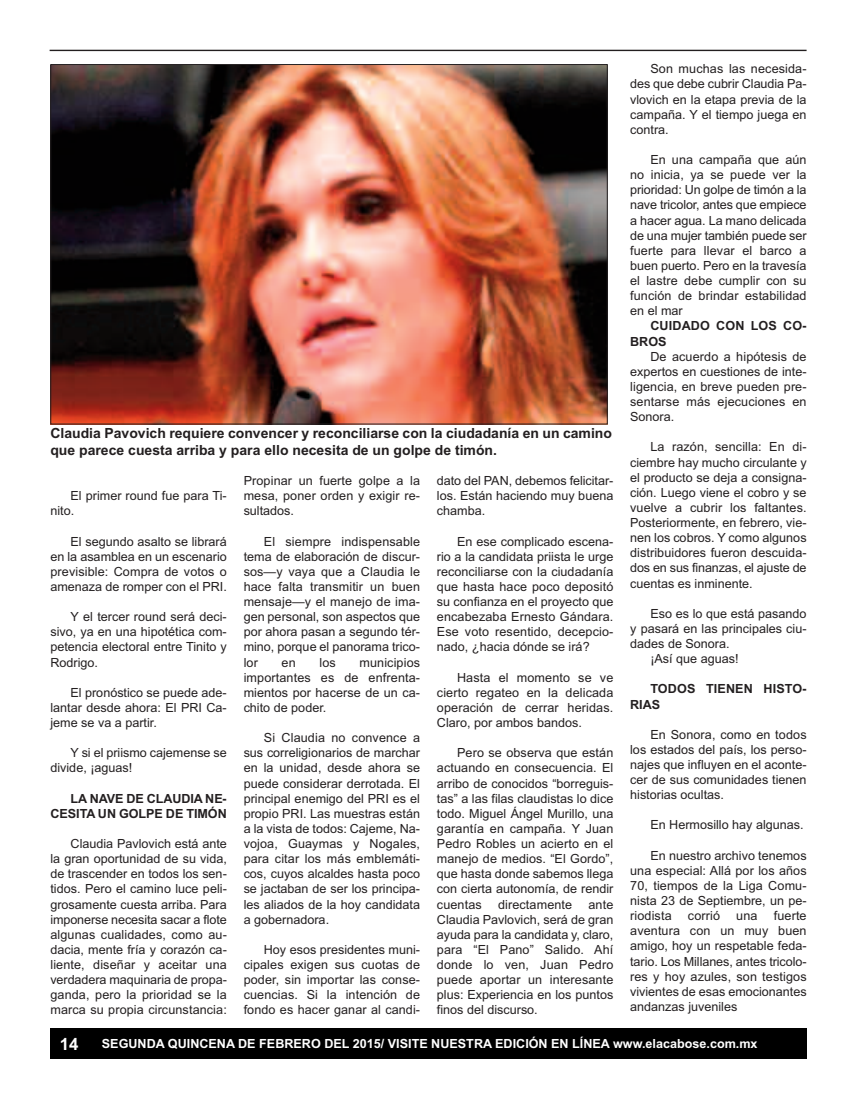
<style>
.page{position:relative;width:857px;height:1109px;background:#fff}
.page>*{position:absolute;margin:0;border:0;box-sizing:border-box;transform-origin:0 0}
.t1{font:700 16.8px "Arial";color:#fff}
.t2{font:700 14px/16.8px "Arial";color:#231f20}
.t3{font:12.6px/15.1px "Arial";color:#231f20;text-align:justify}
.t4{font:700 12.6px "Arial";color:#fff}
.t5{font:700 12.6px/15.1px "Arial";letter-spacing:-.005em;color:#231f20}
</style>
<div class="page">
<div style="left:50px;top:1028px;width:756px;height:30px;background:#000"></div>
<hr style="left:50px;top:50px;width:756px;height:1px;background:#231f20">
<img style="left:52px;top:66px;width:554px;height:356px">
<p class="t2" style="left:50px;top:424px;width:563px">Claudia Pavovich requiere convencer y reconciliarse con la ciudadanía en un camino que parece cuesta arriba y para ello necesita de un golpe de timón.</p>
<p class="t3" style="left:50px;top:488px;width:178px;text-indent:20px">El primer round fue para Ti&shy;nito.</p>
<p class="t3" style="left:50px;top:534px;width:178px;text-indent:20px">El segundo asalto se librará en la asamblea en un escenario previsible: Compra de votos o amenaza de romper con el PRI.</p>
<p class="t3" style="left:50px;top:609px;width:178px;text-indent:20px">Y el tercer round será deci&shy;sivo, ya en una hipotética com&shy;petencia electoral entre Tinito y Rodrigo.</p>
<p class="t3" style="left:50px;top:685px;width:178px;text-indent:20px">El pronóstico se puede ade&shy;lantar desde ahora: El PRI Ca&shy;jeme se va a partir.</p>
<p class="t3" style="left:50px;top:745px;width:178px;text-indent:20px">Y si el priismo cajemense se divide, ¡aguas!</p>
<p class="t5" style="left:50px;top:791px;width:178px;text-align:right">LA NAVE DE CLAUDIA NE-<br>CESITA UN GOLPE DE TIMÓN</p>
<p class="t3" style="left:50px;top:836px;width:178px;text-indent:20px">Claudia Pavlovich está ante la gran oportunidad de su vida, de trascender en todos los sen&shy;tidos. Pero el camino luce peli&shy;grosamente cuesta arriba. Para imponerse necesita sacar a flote algunas cualidades, como au&shy;dacia, mente fría y corazón ca&shy;liente, diseñar y aceitar una verdadera maquinaria de propa&shy;ganda, pero la prioridad se la marca su propia circunstancia:</p>
<p class="t3" style="left:244px;top:473px;width:178px">Propinar un fuerte golpe a la mesa, poner orden y exigir re&shy;sultados.</p>
<p class="t3" style="left:244px;top:534px;width:178px;text-indent:20px">El siempre indispensable tema de elaboración de discur&shy;sos—y vaya que a Claudia le hace falta transmitir un buen mensaje—y el manejo de ima&shy;gen personal, son aspectos que por ahora pasan a segundo tér&shy;mino, porque el panorama trico&shy;lor</p>
<p class="t3" style="left:244px;top:655px;width:178px;text-indent:116px">municipios importantes es de enfrenta&shy;mientos por hacerse de un ca&shy;chito de poder.</p>
<p class="t3" style="left:244px;top:730px;width:178px;text-indent:20px">Si Claudia no convence a sus correligionarios de marchar en la unidad, desde ahora se puede considerar derrotada. El principal enemigo del PRI es el propio PRI. Las muestras están a la vista de todos: Cajeme, Na&shy;vojoa, Guaymas y Nogales, para citar los más emblemáti&shy;cos, cuyos alcaldes hasta poco se jactaban de ser los principa&shy;les aliados de la hoy candidata a gobernadora.</p>
<p class="t3" style="left:244px;top:942px;width:178px;text-indent:20px">Hoy esos presidentes muni&shy;cipales exigen sus cuotas de poder, sin importar las conse&shy;cuencias. Si la intención de fondo es hacer ganar al candi-</p>
<p class="t3" style="left:282px;top:655px;width:16px">en</p>
<p class="t3" style="left:319px;top:655px;width:18px">los</p>
<p class="t3" style="left:437px;top:473px;width:178px">dato del PAN, debemos felicitar&shy;los. Están haciendo muy buena chamba.</p>
<p class="t3" style="left:437px;top:534px;width:178px;text-indent:20px">En ese complicado escena&shy;rio a la candidata priista le urge reconciliarse con la ciudadanía que hasta hace poco depositó su confianza en el proyecto que encabezaba Ernesto Gándara.<br>Ese voto resentido, decepcio&shy;nado, ¿hacia dónde se irá?</p>
<p class="t3" style="left:437px;top:670px;width:178px;text-indent:20px">Hasta el momento se ve cierto regateo en la delicada operación de cerrar heridas.<br>Claro, por ambos bandos.</p>
<p class="t3" style="left:437px;top:745px;width:178px;text-indent:20px">Pero se observa que están actuando en consecuencia. El arribo de conocidos “borreguis&shy;tas” a las filas claudistas lo dice todo. Miguel Ángel Murillo, una garantía en campaña. Y Juan Pedro Robles un acierto en el manejo de medios. “El Gordo”, que hasta donde sabemos llega con cierta autonomía, de rendir cuentas</p>
<p class="t3" style="left:498px;top:896px;width:76px">directamente</p>
<p class="t3" style="left:437px;top:896px;width:178px;text-indent:151px">ante Claudia Pavlovich, será de gran ayuda para la candidata y, claro, para “El Pano” Salido. Ahí donde lo ven, Juan Pedro puede aportar un interesante plus: Experiencia en los puntos finos del discurso.</p>
<p class="t3" style="left:630px;top:61px;width:178px;text-indent:20px">Son muchas las necesida&shy;des que debe cubrir Claudia Pa&shy;vlovich en la etapa previa de la campaña. Y el tiempo juega en contra.</p>
<p class="t3" style="left:630px;top:152px;width:178px;text-indent:20px">En una campaña que aún no inicia, ya se puede ver la prioridad: Un golpe de timón a la nave tricolor, antes que empiece a hacer agua. La mano delicada de una mujer también puede ser fuerte para llevar el barco a buen puerto. Pero en la travesía el lastre debe cumplir con su función de brindar estabilidad en el mar</p>
<p class="t5" style="left:630px;top:318px;width:178px;text-indent:20px">CUIDADO CON LOS CO-<br>BROS</p>
<p class="t3" style="left:630px;top:349px;width:178px;text-indent:20px">De acuerdo a hipótesis de expertos en cuestiones de inte&shy;ligencia, en breve pueden pre&shy;sentarse más ejecuciones en Sonora.</p>
<p class="t3" style="left:630px;top:439px;width:178px;text-indent:20px">La razón, sencilla: En di&shy;ciembre hay mucho circulante y el producto se deja a consigna&shy;ción. Luego viene el cobro y se vuelve a cubrir los faltantes.<br>Posteriormente, en febrero, vie&shy;nen los cobros. Y como algunos distribuidores fueron descuida&shy;dos en sus finanzas, el ajuste de cuentas es inminente.</p>
<p class="t3" style="left:650px;top:606px;width:158px">Eso es lo que está pasando</p>
<p class="t3" style="left:630px;top:621px;width:178px">y pasará en las principales ciu-</p>
<p class="t3" style="left:630px;top:636px;width:101px">dades de Sonora.</p>
<p class="t3" style="left:650px;top:651px;width:90px">¡Así que aguas!</p>
<p class="t5" style="left:630px;top:681px;width:178px;text-indent:20px">TODOS TIENEN HISTO-<br>RIAS</p>
<p class="t3" style="left:630px;top:727px;width:178px;text-indent:20px">En Sonora, como en todos los estados del país, los perso&shy;najes que influyen en el aconte&shy;cer de sus comunidades tienen historias ocultas.</p>
<p class="t3" style="left:650px;top:817px;width:155px">En Hermosillo hay algunas.</p>
<p class="t3" style="left:630px;top:848px;width:178px;text-indent:20px">En nuestro archivo tenemos una especial: Allá por los años 70, tiempos de la Liga Comu&shy;nista 23 de Septiembre, un pe&shy;riodista</p>
<p class="t3" style="left:630px;top:908px;width:178px;text-indent:144px">fuerte aventura con un muy buen amigo, hoy un respetable feda&shy;tario. Los Millanes, antes tricolo&shy;res y hoy azules, son testigos vivientes de esas emocionantes andanzas juveniles</p>
<p class="t3" style="left:688px;top:908px;width:34px">corrió</p>
<p class="t3" style="left:736px;top:908px;width:23px">una</p>
<h1 class="t1" style="left:60px;top:1034px;width:20px">14</h1>
<p class="t4" style="left:102px;top:1037px;width:657px">SEGUNDA QUINCENA DE FEBRERO DEL 2015/ VISITE NUESTRA EDICIÓN EN LÍNEA www.elacabose.com.mx</p>
</div>
